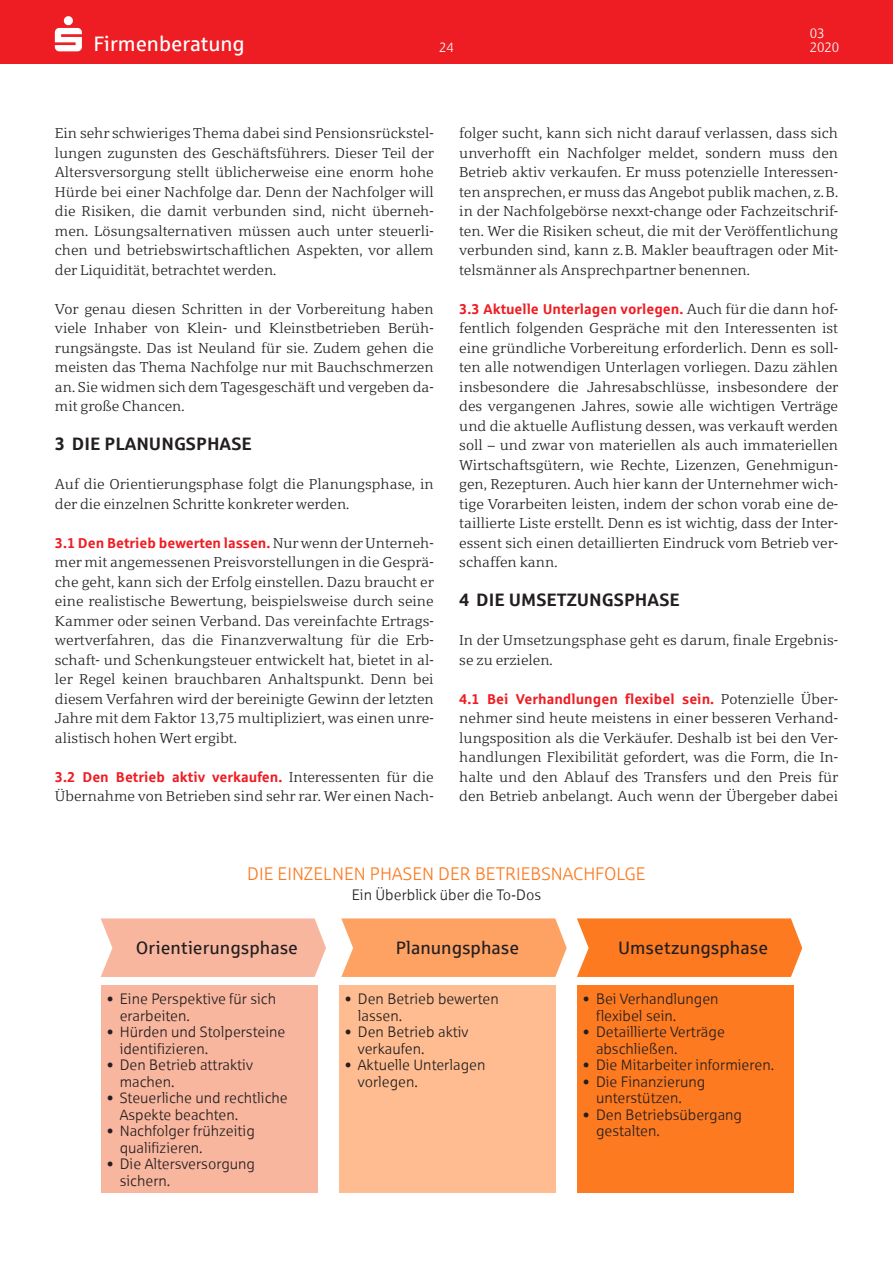
<style>
.page{position:relative;width:893px;height:1263px;background:#fff}
.page>*{position:absolute;margin:0;border:0;box-sizing:border-box;transform-origin:0 0}
.t1{font:20.85px "Sparkasse Rg";color:#fff}
.t2{font:18px "Sparkasse Rg";color:#231f20}
.t3{font:18px "Sparkasse Lt";color:#fd7a20}
.t4{font:700 18px "Sparkasse Rg";color:#231f20}
.t5{font:15px/16.5px "Sparkasse Lt";color:#231f20}
.t6{font:14.25px/19.5px "Sparkasse Serif Lt";color:#231f20;text-align:justify}
.t7{font:700 14.25px "Sparkasse Rg";color:#ee1d23}
.t8{font:13.65px/13.5px "Sparkasse Lt";letter-spacing:-.005em;color:#fff}
.t9{font:13.5px "Sparkasse Lt";color:#fff}
.s1{font-family:"Sparkasse Serif Lt";font-weight:400;color:#231f20}
</style>
<div class="page">
<div style="left:101px;top:918px;width:225px;height:59px;background:#f9b69f"></div>
<svg style="left:341px;top:918px;width:226px;height:59px;background:#fea76c"></svg>
<svg style="left:577px;top:918px;width:225px;height:59px;background:#fd812c"></svg>
<div style="left:101px;top:985px;width:216px;height:208px;background:#f9b69f"></div>
<div style="left:339px;top:985px;width:217px;height:208px;background:#febc90"></div>
<div style="left:577px;top:985px;width:217px;height:208px;background:#fd7a20"></div>
<div style="left:0;top:0;width:893px;height:64px;background:#ee1d23"></div>
<svg style="left:55px;top:16px;width:27px;height:35px"></svg>
<h1 class="t1" style="left:94px;top:31px;width:153px">Firmenberatung</h1>
<p class="t9" style="left:439px;top:39px;width:16px">24</p>
<p class="t8" style="left:810px;top:26px;width:31px">03<br>2020</p>
<p class="t6" style="left:55px;top:123px;width:381px">Ein sehr schwieriges Thema dabei sind Pensionsrückstel&shy;lungen zugunsten des Geschäftsführers. Dieser Teil der Altersversorgung stellt üblicherweise eine enorm hohe Hürde bei einer Nachfolge dar. Denn der Nachfolger will die Risiken, die damit verbunden sind, nicht überneh&shy;men. Lösungsalternativen müssen auch unter steuerli&shy;chen und betriebswirtschaftlichen Aspekten, vor allem der Liquidität, betrachtet werden.</p>
<p class="t6" style="left:55px;top:299px;width:380px">Vor genau diesen Schritten in der Vorbereitung haben viele Inhaber von Klein- und Kleinstbetrieben Berüh&shy;rungsängste. Das ist Neuland für sie. Zudem gehen die meisten das Thema Nachfolge nur mit Bauchschmerzen an. Sie widmen sich dem Tagesgeschäft und vergeben da&shy;mit große Chancen.</p>
<p class="t4" style="left:55px;top:433px;width:199px">3 DIE PLANUNGSPHASE</p>
<p class="t6" style="left:55px;top:474px;width:380px">Auf die Orientierungsphase folgt die Planungsphase, in der die einzelnen Schritte konkreter werden.</p>
<p class="t7" style="left:55px;top:534px;width:380px">3.1 Den Betrieb bewerten lassen. <span class="s1">Nur wenn der Unterneh-</span></p>
<p class="t6" style="left:55px;top:552px;width:381px">mer mit angemessenen Preisvorstellungen in die Gesprä&shy;che geht, kann sich der Erfolg einstellen. Dazu braucht er eine realistische Bewertung, beispielsweise durch seine Kammer oder seinen Verband. Das vereinfachte Ertrags&shy;wertverfahren, das die Finanzverwaltung für die Erb&shy;schaft- und Schenkungsteuer entwickelt hat, bietet in al&shy;ler Regel keinen brauchbaren Anhaltspunkt. Denn bei diesem Verfahren wird der bereinigte Gewinn der letzten Jahre mit dem Faktor 13,75 multipliziert, was einen unre&shy;alistisch hohen Wert ergibt.</p>
<p class="t7" style="left:55px;top:768px;width:380px">3.2 Den Betrieb aktiv verkaufen. <span class="s1">Interessenten für die</span></p>
<p class="t6" style="left:55px;top:786px;width:380px">Übernahme von Betrieben sind sehr rar. Wer einen Nach-</p>
<p class="t6" style="left:459px;top:123px;width:380px">folger sucht, kann sich nicht darauf verlassen, dass sich unverhofft ein Nachfolger meldet, sondern muss den Betrieb aktiv verkaufen. Er muss potenzielle Interessen&shy;ten ansprechen, er muss das Angebot publik machen, z.B. in der Nachfolgebörse nexxt-change oder Fachzeitschrif&shy;ten. Wer die Risiken scheut, die mit der Veröffentlichung verbunden sind, kann z.B. Makler beauftragen oder Mit&shy;telsmänner als Ansprechpartner benennen.</p>
<p class="t7" style="left:459px;top:300px;width:380px">3.3 Aktuelle Unterlagen vorlegen. <span class="s1">Auch für die dann hof-</span></p>
<p class="t6" style="left:459px;top:318px;width:381px">fentlich folgenden Gespräche mit den Interessenten ist eine gründliche Vorbereitung erforderlich. Denn es soll&shy;ten alle notwendigen Unterlagen vorliegen. Dazu zählen insbesondere die Jahresabschlüsse, insbesondere der des vergangenen Jahres, sowie alle wichtigen Verträge und die aktuelle Auflistung dessen, was verkauft werden soll – und zwar von materiellen als auch immateriellen Wirtschaftsgütern, wie Rechte, Lizenzen, Genehmigun&shy;gen, Rezepturen. Auch hier kann der Unternehmer wich&shy;tige Vorarbeiten leisten, indem der schon vorab eine de&shy;taillierte Liste erstellt. Denn es ist wichtig, dass der Inter&shy;essent sich einen detaillierten Eindruck vom Betrieb ver&shy;schaffen kann.</p>
<p class="t4" style="left:459px;top:589px;width:222px">4 DIE UMSETZUNGSPHASE</p>
<p class="t6" style="left:459px;top:630px;width:380px">In der Umsetzungsphase geht es darum, finale Ergebnis&shy;se zu erzielen.</p>
<p class="t7" style="left:459px;top:690px;width:379px">4.1 Bei Verhandlungen flexibel sein. <span class="s1">Potenzielle Über-</span></p>
<p class="t6" style="left:459px;top:708px;width:381px">nehmer sind heute meistens in einer besseren Verhand&shy;lungsposition als die Verkäufer. Deshalb ist bei den Ver&shy;handlungen Flexibilität gefordert, was die Form, die In&shy;halte und den Ablauf des Transfers und den Preis für den Betrieb anbelangt. Auch wenn der Übergeber dabei</p>
<p class="t3" style="left:247px;top:863px;width:400px">DIE EINZELNEN PHASEN DER BETRIEBSNACHFOLGE</p>
<p class="t5" style="left:352px;top:886px;width:191px">Ein Überblick über die To-Dos</p>
<p class="t2" style="left:136px;top:937px;width:164px">Orientierungsphase</p>
<p class="t2" style="left:396px;top:937px;width:125px">Planungsphase</p>
<p class="t2" style="left:618px;top:937px;width:151px">Umsetzungsphase</p>
<p class="t5" style="left:120px;top:990px;width:158px;text-indent:-13px">• Eine Perspektive für sich erarbeiten.</p>
<p class="t5" style="left:120px;top:1023px;width:167px;text-indent:-13px">• Hürden und Stolpersteine identifizieren.</p>
<p class="t5" style="left:120px;top:1056px;width:135px;text-indent:-13px">• Den Betrieb attraktiv machen.</p>
<p class="t5" style="left:120px;top:1089px;width:169px;text-indent:-13px">• Steuerliche und rechtliche<br>Aspekte beachten.</p>
<p class="t5" style="left:120px;top:1122px;width:137px;text-indent:-13px">• Nachfolger frühzeitig qualifizieren.</p>
<p class="t5" style="left:120px;top:1155px;width:137px;text-indent:-13px">• Die Altersversorgung sichern.</p>
<p class="t5" style="left:358px;top:990px;width:142px;text-indent:-13px">• Den Betrieb bewerten lassen.</p>
<p class="t5" style="left:358px;top:1023px;width:112px;text-indent:-13px">• Den Betrieb aktiv verkaufen.</p>
<p class="t5" style="left:358px;top:1056px;width:129px;text-indent:-13px">• Aktuelle Unterlagen vorlegen.</p>
<p class="t5" style="left:596px;top:990px;width:124px;text-indent:-13px">• Bei Verhandlungen flexibel sein.</p>
<p class="t5" style="left:596px;top:1023px;width:130px;text-indent:-13px">• Detaillierte Verträge abschließen.</p>
<p class="t5" style="left:583px;top:1056px;width:192px">• Die Mitarbeiter informieren.</p>
<p class="t5" style="left:596px;top:1073px;width:111px;text-indent:-13px">• Die Finanzierung unterstützen.</p>
<p class="t5" style="left:596px;top:1106px;width:148px;text-indent:-13px">• Den Betriebsübergang gestalten.</p>
</div>
